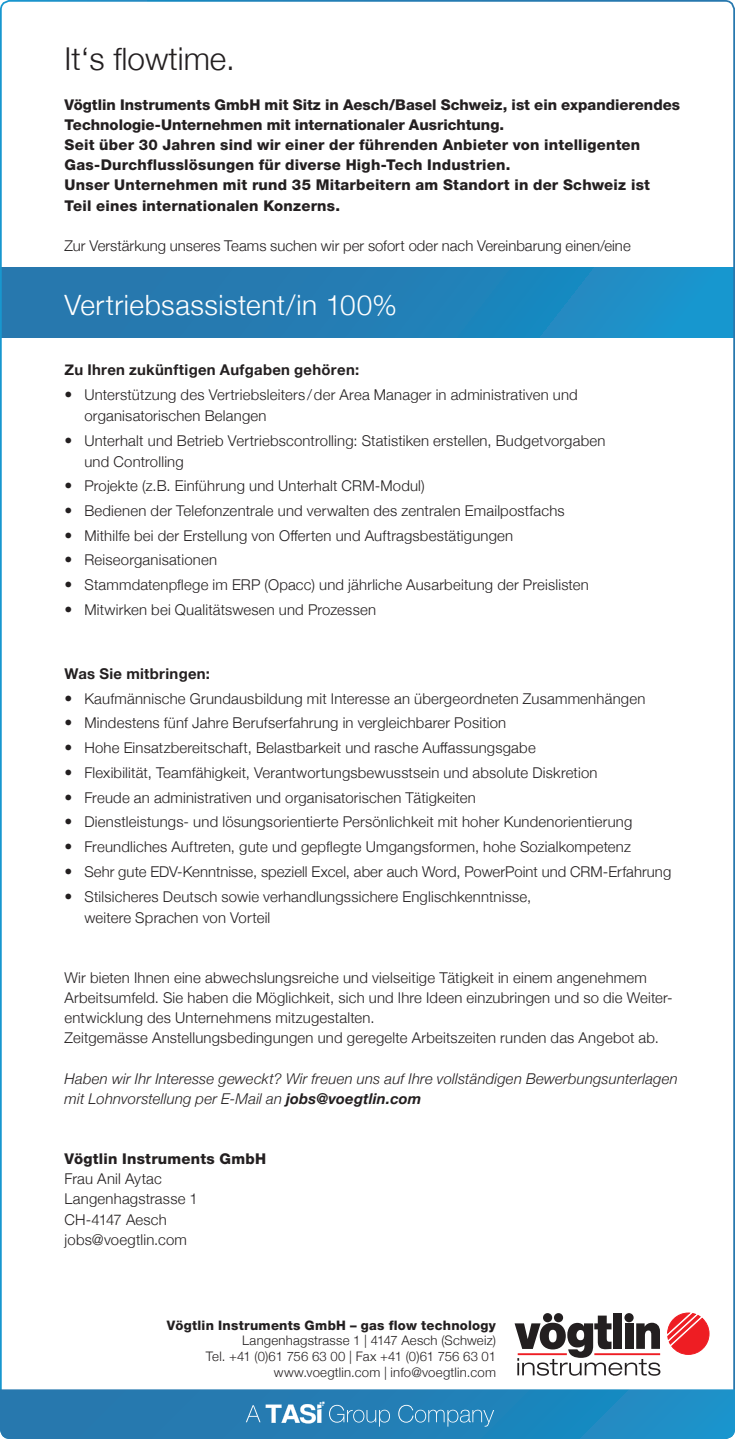
<style>
.page{position:relative;width:735px;height:1439px;background:#fff}
.page>*{position:absolute;margin:0;border:0;box-sizing:border-box;transform-origin:0 0}
.t1{font:300 31.5px "Helvetica Neue";color:#231f20}
.Fusstext{font:300 28px "Helvetica Neue";letter-spacing:.02em;color:#fff}
.Fusstext-2{font:300 14.88px/21px "Helvetica Neue";letter-spacing:.015em;color:#231f20}
.Fusstext-3{font:800 14.88px/20.1px "Helvetica Neue";letter-spacing:.015em;color:#231f20}
.Fusstext-4{font:italic 300 14.88px/20.1px "Helvetica Neue";letter-spacing:.015em;color:#231f20}
.Fusstext-5{font:700 14.88px "Helvetica Neue";letter-spacing:.02em;color:#231f20}
.Facts_Normal{font:700 14.88px "Helvetica Neue";letter-spacing:.02em;color:#231f20}
.Adresse{font:300 13.12px "Helvetica Neue";letter-spacing:.015em;color:#231f20}
.Adresse-2{font:800 13.12px "Helvetica Neue";letter-spacing:.02em;color:#231f20}
.Adresse-3{font:300 13.12px "Helvetica Neue";letter-spacing:-.01em;color:#231f20}
.s1{font-size:15.75px}
.s2{font-weight:700}
</style>
<div class="page">
<div style="left:0;top:268px;width:734px;height:69px;background:linear-gradient(to right,#2a71a7,#1a92ca)"></div>
<div style="left:624px;top:1313px;width:9px;height:9px;background:#231f20;border-radius:50%"></div>
<div style="left:613px;top:1313px;width:8px;height:36px;background:#231f20"></div>
<svg style="left:514px;top:1315px;width:146px;height:60px"></svg>
<hr style="left:594px;top:1353px;width:65px;height:2px;background:#ee1d23">
<hr style="left:517px;top:1353px;width:49px;height:2px;background:#ee1d23">
<svg style="left:667px;top:1312px;width:42px;height:42px"></svg>
<svg style="left:542px;top:1313px;width:10px;height:9px"></svg>
<div style="left:553px;top:1313px;width:9px;height:9px;background:#231f20;border-radius:50%"></div>
<svg style="left:0;top:1389px;width:734px;height:50px;background:#2a85ba"></svg>
<p class="t1" style="left:64px;top:34px;width:172px">It‘s flowtime.</p>
<p class="Fusstext-3" style="left:64px;top:94px;width:616px">Vögtlin Instruments GmbH mit Sitz in Aesch/Basel Schweiz, ist ein expandierendes Technologie-Unternehmen mit internationaler Ausrichtung.<br>Seit über 30 Jahren sind wir einer der führenden Anbieter von intelligenten Gas-Durchflusslösungen für diverse High-Tech Industrien.<br>Unser Unternehmen mit rund 35 Mitarbeitern am Standort in der Schweiz ist Teil eines internationalen Konzerns.</p>
<p class="Fusstext-2" style="left:64px;top:234px;width:567px">Zur Verstärkung unseres Teams suchen wir per sofort oder nach Vereinbarung einen/eine</p>
<p class="Fusstext" style="left:64px;top:282px;width:334px">Vertriebsassistent/in 100%</p>
<p class="Fusstext-5" style="left:64px;top:358px;width:296px">Zu Ihren zukünftigen Aufgaben gehören:</p>
<p class="Fusstext-2" style="left:84px;top:383px;width:494px;text-indent:-20px"><span class="s1">•</span> Unterstützung des Vertriebsleiters /der Area Manager in administrativen und organisatorischen Belangen</p>
<p class="Fusstext-2" style="left:84px;top:429px;width:522px;text-indent:-20px"><span class="s1">•</span> Unterhalt und Betrieb Vertriebscontrolling: Statistiken erstellen, Budgetvorgaben und Controlling</p>
<p class="Fusstext-2" style="left:64px;top:474px;width:361px"><span class="s1">•</span> Projekte (z.B. Einführung und Unterhalt CRM-Modul)</p>
<p class="Fusstext-2" style="left:64px;top:499px;width:501px"><span class="s1">•</span> Bedienen der Telefonzentrale und verwalten des zentralen Emailpostfachs</p>
<p class="Fusstext-2" style="left:64px;top:524px;width:450px"><span class="s1">•</span> Mithilfe bei der Erstellung von Offerten und Auftragsbestätigungen</p>
<p class="Fusstext-2" style="left:64px;top:548px;width:154px"><span class="s1">•</span> Reiseorganisationen</p>
<p class="Fusstext-2" style="left:64px;top:573px;width:525px"><span class="s1">•</span> Stammdatenpflege im ERP (Opacc) und jährliche Ausarbeitung der Preislisten</p>
<p class="Fusstext-2" style="left:64px;top:598px;width:313px"><span class="s1">•</span> Mitwirken bei Qualitätswesen und Prozessen</p>
<p class="Facts_Normal" style="left:64px;top:662px;width:147px">Was Sie mitbringen:</p>
<p class="Fusstext-2" style="left:64px;top:687px;width:582px"><span class="s1">•</span> Kaufmännische Grundausbildung mit Interesse an übergeordneten Zusammenhängen</p>
<p class="Fusstext-2" style="left:64px;top:711px;width:443px"><span class="s1">•</span> Mindestens fünf Jahre Berufserfahrung in vergleichbarer Position</p>
<p class="Fusstext-2" style="left:64px;top:736px;width:472px"><span class="s1">•</span> Hohe Einsatzbereitschaft, Belastbarkeit und rasche Auffassungsgabe</p>
<p class="Fusstext-2" style="left:64px;top:761px;width:534px"><span class="s1">•</span> Flexibilität, Teamfähigkeit, Verantwortungsbewusstsein und absolute Diskretion</p>
<p class="Fusstext-2" style="left:64px;top:786px;width:412px"><span class="s1">•</span> Freude an administrativen und organisatorischen Tätigkeiten</p>
<p class="Fusstext-2" style="left:64px;top:810px;width:569px"><span class="s1">•</span> Dienstleistungs- und lösungsorientierte Persönlichkeit mit hoher Kundenorientierung</p>
<p class="Fusstext-2" style="left:64px;top:835px;width:567px"><span class="s1">•</span> Freundliches Auftreten, gute und gepflegte Umgangsformen, hohe Sozialkompetenz</p>
<p class="Fusstext-2" style="left:64px;top:860px;width:608px"><span class="s1">•</span> Sehr gute EDV-Kenntnisse, speziell Excel, aber auch Word, PowerPoint und CRM-Erfahrung</p>
<p class="Fusstext-2" style="left:84px;top:884px;width:448px;text-indent:-20px"><span class="s1">•</span> Stilsicheres Deutsch sowie verhandlungssichere Englischkenntnisse, weitere Sprachen von Vorteil</p>
<p class="Fusstext-2" style="left:64px;top:966px;width:609px;line-height:20.1px">Wir bieten Ihnen eine abwechslungsreiche und vielseitige Tätigkeit in einem angenehmem<br>Arbeitsumfeld. Sie haben die Möglichkeit, sich und Ihre Ideen einzubringen und so die Weiter&shy;entwicklung des Unternehmens mitzugestalten.</p>
<p class="Fusstext-2" style="left:64px;top:1026px;width:595px">Zeitgemässe Anstellungsbedingungen und geregelte Arbeitszeiten runden das Angebot ab.</p>
<p class="Fusstext-4" style="left:64px;top:1067px;width:614px">Haben wir Ihr Interesse geweckt? Wir freuen uns auf Ihre vollständigen Bewerbungsunterlagen mit Lohnvorstellung per E-Mail an <span class="s2">jobs@voegtlin.com</span></p>
<p class="Fusstext-3" style="left:64px;top:1148px;width:203px">Vögtlin Instruments GmbH</p>
<p class="Fusstext-2" style="left:64px;top:1167px;width:99px">Frau Anil Aytac</p>
<p class="Fusstext-2" style="left:64px;top:1187px;width:135px">Langenhagstrasse 1</p>
<p class="Fusstext-2" style="left:64px;top:1207px;width:104px">CH-4147 Aesch</p>
<p class="Fusstext-2" style="left:64px;top:1227px;width:124px">jobs@voegtlin.com</p>
<p class="Adresse-2" style="left:167px;top:1317px;width:330px">Vögtlin Instruments GmbH – gas flow technology</p>
<p class="Adresse" style="left:242px;top:1330px;width:255px">Langenhagstrasse 1 | 4147 Aesch (Schweiz)</p>
<p class="Adresse-3" style="left:206px;top:1346px;width:291px">Tel. +41 (0)61 756 63 00 | Fax +41 (0)61 756 63 01</p>
<p class="Adresse" style="left:273px;top:1361px;width:224px">www.voegtlin.com | info@voegtlin.com</p>
</div>
